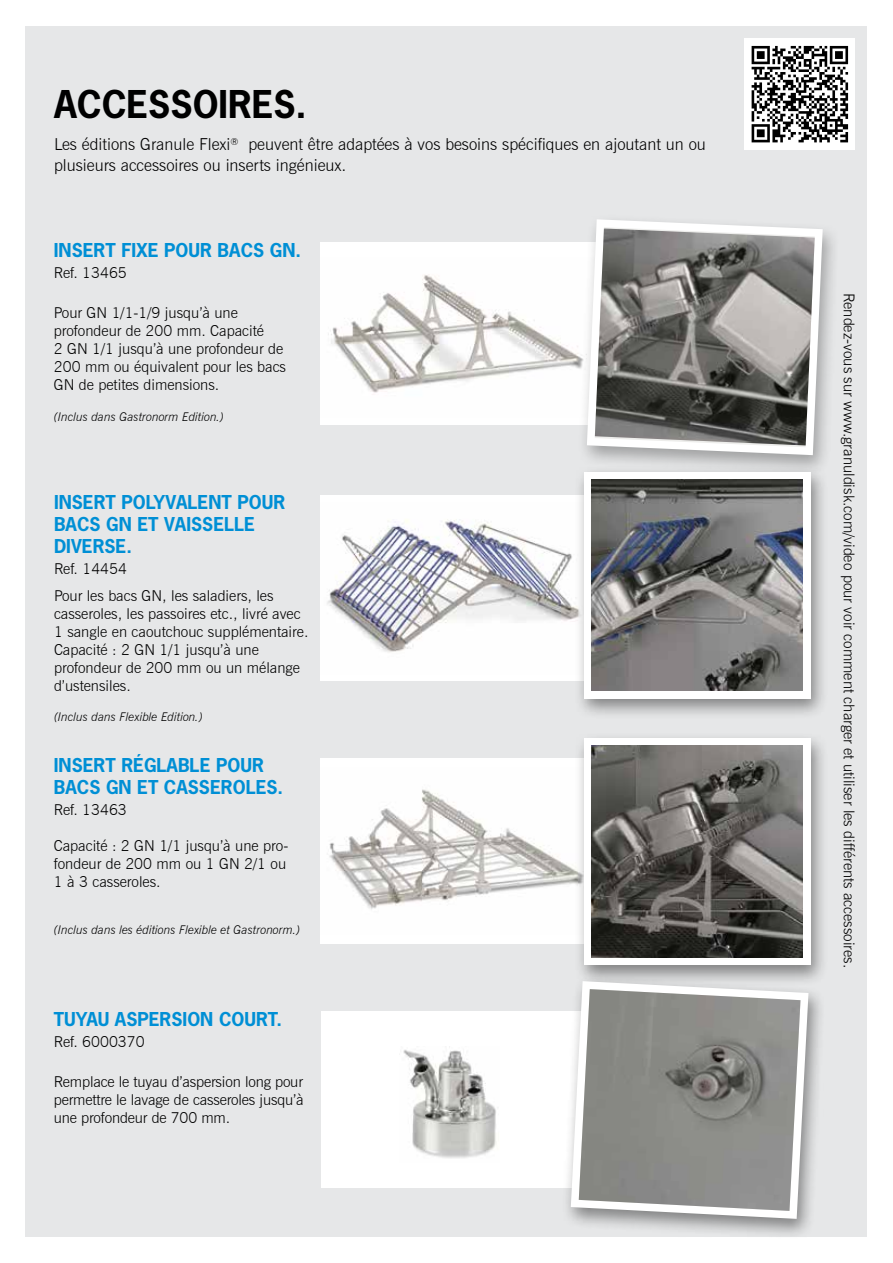
<style>
.page{position:relative;width:893px;height:1263px;background:#fff}
.page>*{position:absolute;margin:0;border:0;box-sizing:border-box;transform-origin:0 0}
.t1{font:700 36px "News Gothic Std";color:#000}
.t2{font:700 18px/21.6px "News Gothic Std";color:#008fd5}
.t3{font:300 16.5px/21px "News Gothic BT";color:#000}
.t4{font:300 15px/18px "News Gothic BT";color:#000}
.t5{font:italic 300 12px "News Gothic BT";color:#000}
</style>
<div class="page">
<div style="left:26px;top:26px;width:841px;height:1210px;background:#e6e7e8"></div>
<div style="left:320px;top:243px;width:297px;height:182px;background:#fff"></div>
<img style="left:328px;top:274px;width:249px;height:119px">
<div style="left:577px;top:213px;width:264px;height:263px;background:#000;opacity:.31"></div>
<svg style="left:587px;top:219px;width:236px;height:236px"></svg>
<img style="left:595px;top:228px;width:220px;height:217px">
<div style="left:320px;top:758px;width:297px;height:186px;background:#fff"></div>
<img style="left:329px;top:789px;width:245px;height:121px">
<div style="left:574px;top:731px;width:255px;height:255px;background:#000;opacity:.44"></div>
<div style="left:584px;top:738px;width:226px;height:226px;background:#fff"></div>
<img style="left:592px;top:746px;width:210px;height:211px">
<div style="left:320px;top:495px;width:306px;height:186px;background:#fff"></div>
<img style="left:327px;top:519px;width:247px;height:134px">
<div style="left:574px;top:465px;width:255px;height:255px;background:#000;opacity:.44"></div>
<div style="left:584px;top:472px;width:226px;height:226px;background:#fff"></div>
<img style="left:592px;top:480px;width:211px;height:211px">
<div style="left:321px;top:1011px;width:268px;height:177px;background:#fff"></div>
<img style="left:403px;top:1046px;width:94px;height:113px">
<div style="left:561px;top:975px;width:265px;height:265px;background:#000;opacity:.44"></div>
<svg style="left:571px;top:981px;width:237px;height:238px"></svg>
<img style="left:579px;top:989px;width:221px;height:222px">
<div style="left:744px;top:39px;width:111px;height:111px;background:#fff"></div>
<svg style="left:751px;top:45px;width:98px;height:98px"></svg>
<svg style="left:752px;top:46px;width:96px;height:96px"></svg>
<h1 class="t1" style="left:54px;top:80px;width:254px">ACCESSOIRES.</h1>
<p class="t3" style="left:54px;top:134px;width:653px">Les éditions Granule Flexi<sup>®</sup> peuvent être adaptées à vos besoins spécifiques en ajoutant un ou plusieurs accessoires ou inserts ingénieux.</p>
<p class="t2" style="left:54px;top:239px;width:249px">INSERT FIXE POUR BACS GN.</p>
<p class="t4" style="left:54px;top:264px;width:74px">Ref. 13465</p>
<p class="t4" style="left:54px;top:303px;width:234px">Pour GN 1/1-1/9 jusqu’à une profondeur de 200 mm. Capacité<br>2 GN 1/1 jusqu’à une profondeur de<br>200 mm ou équivalent pour les bacs<br>GN de petites dimensions.</p>
<p class="t5" style="left:54px;top:409px;width:172px">(Inclus dans Gastronorm Edition.)</p>
<p class="t2" style="left:54px;top:491px;width:233px">INSERT POLYVALENT POUR<br>BACS GN ET VAISSELLE<br>DIVERSE.</p>
<p class="t4" style="left:54px;top:555px;width:221px;line-height:26.5px">Ref. 14454<br>Pour les bacs GN, les saladiers, les</p>
<p class="t4" style="left:54px;top:604px;width:256px">casseroles, les passoires etc., livré avec<br>1 sangle en caoutchouc supplémentaire.<br>Capacité : 2 GN 1/1 jusqu’à une profondeur de 200 mm ou un mélange d’ustensiles.</p>
<p class="t5" style="left:54px;top:710px;width:150px">(Inclus dans Flexible Edition.)</p>
<p class="t2" style="left:54px;top:754px;width:231px">INSERT RÉGLABLE POUR<br>BACS GN ET CASSEROLES.</p>
<p class="t4" style="left:54px;top:801px;width:74px">Ref. 13463</p>
<p class="t4" style="left:54px;top:837px;width:236px">Capacité : 2 GN 1/1 jusqu’à une pro&shy;fondeur de 200 mm ou 1 GN 2/1 ou<br>1 à 3 casseroles.</p>
<p class="t5" style="left:54px;top:923px;width:248px">(Inclus dans les éditions Flexible et Gastronorm.)</p>
<p class="t2" style="left:54px;top:1008px;width:230px">TUYAU ASPERSION COURT.</p>
<p class="t4" style="left:54px;top:1033px;width:92px">Ref. 6000370</p>
<p class="t4" style="left:54px;top:1072px;width:251px;text-align:justify">Remplace le tuyau d’aspersion long pour permettre le lavage de casseroles jusqu’à une profondeur de 700 mm.</p>
<p class="t4" style="left:858px;top:293px;width:677px;rotate:90deg">Rendez-vous sur www.granuldisk.com/video pour voir comment charger et utiliser les différents accessoires.</p>
</div>
